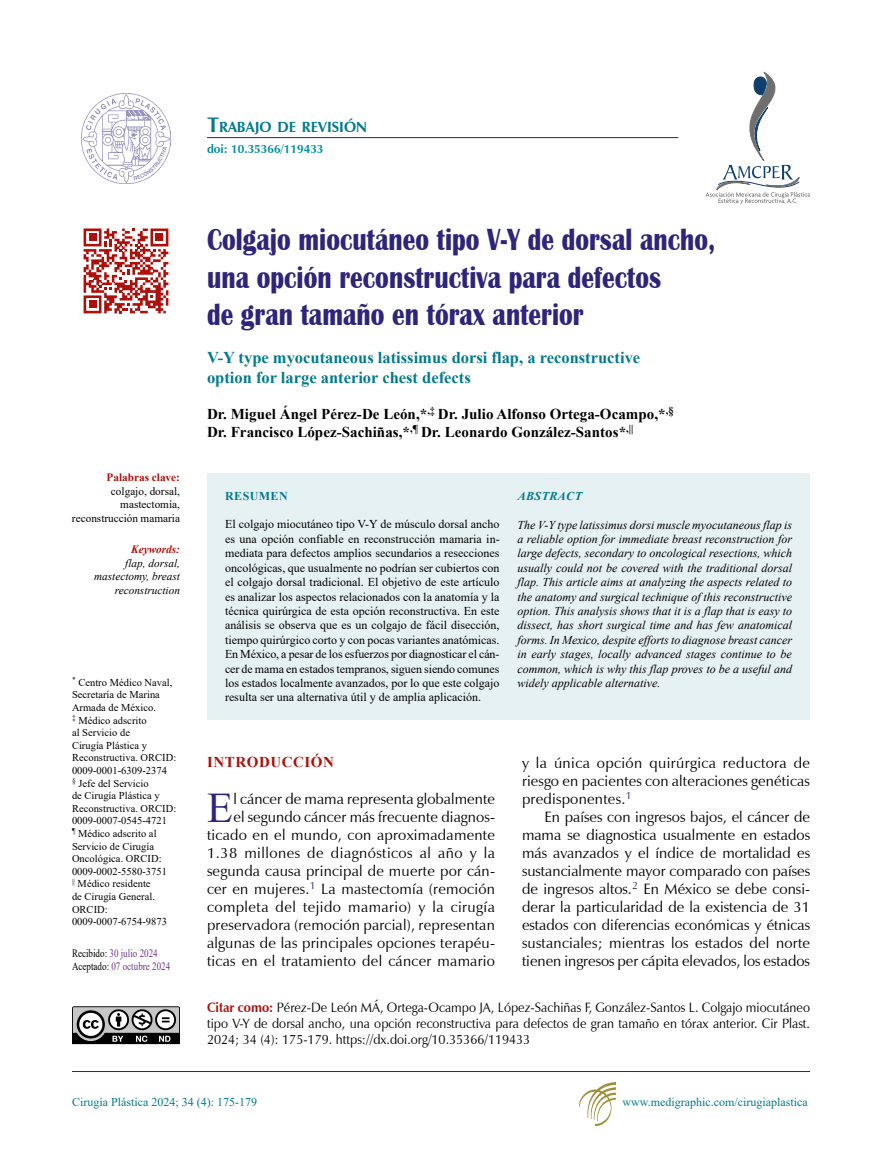
<style>
.page{position:relative;width:893px;height:1170px;background:#fff}
.page>*{position:absolute;margin:0;border:0;box-sizing:border-box;transform-origin:0 0}
.t1{font:42.15px "Times New Roman";color:#2e247a}
.t2{font:700 31.5px/37.8px "Britannic";letter-spacing:.005em;color:#2e247a;scale:.8 1}
.t3{font:700 16.5px/19.8px "Times New Roman";color:#007a8d}
.t4{font:15px/18px "Zapf Humanist 601 BT";letter-spacing:.015em;color:#000;text-align:justify}
.t5{font:700 15px/18px "Times New Roman";color:#000}
.t6{font:700 15px "Times New Roman";letter-spacing:.035em;color:#ae0f0a}
.t7{font:700 14.7px "Zapf Humanist 601 BT";color:#007a8d}
.t8{font:13.5px/16.2px "Zapf Humanist 601 BT";color:#000;text-align:justify;scale:.95 1}
.t9{font:12px/14.4px "Times New Roman";color:#000;text-align:justify}
.t10{font:italic 12px/14.4px "Times New Roman";color:#000;text-align:justify}
.t11{font:12px "Times New Roman";color:#007a8d}
.t12{font:700 12px "Zapf Humanist 601 BT";color:#0090a1}
.t13{font:italic 700 12px "Times New Roman";letter-spacing:.035em;color:#007a8d}
.t14{font:700 12px "Times New Roman";letter-spacing:.035em;color:#007a8d}
.t15{font:11.25px/13.5px "Times New Roman";color:#000;text-align:right}
.t16{font:italic 11.25px/13.5px "Times New Roman";color:#000;text-align:right}
.t17{font:11.25px/13.5px "Times New Roman";color:#6e368c;scale:.8 1}
.t18{font:700 11.25px "Times New Roman";color:#ae0f0a}
.t19{font:italic 700 11.25px "Times New Roman";color:#ae0f0a}
.t20{font:10.5px/12.6px "Times New Roman";color:#000}
.s1{font-size:21px}
.s2{color:#000}
.s3{font-weight:700;color:#ae0f0a}
</style>
<div class="page">
<hr style="left:72px;top:1071px;width:738px;height:1px;background:#2e247a">
<svg style="left:706px;top:72px;width:104px;height:132px"></svg>
<svg style="left:72px;top:1006px;width:108px;height:38px"></svg>
<img style="left:580px;top:1082px;width:36px;height:43px">
<hr style="left:207px;top:137px;width:471px;height:1px;background:#2e247a">
<img style="left:81px;top:93px;width:90px;height:90px">
<div style="left:207px;top:473px;width:301px;height:246px;background:#e6f1f4"></div>
<div style="left:508px;top:473px;width:302px;height:246px;background:#e6f1f4"></div>
<svg style="left:84px;top:228px;width:84px;height:85px"></svg>
<div style="left:89px;top:234px;width:7px;height:7px;background:#ae0f0a"></div>
<div style="left:156px;top:234px;width:7px;height:7px;background:#ae0f0a"></div>
<div style="left:89px;top:300px;width:7px;height:8px;background:#ae0f0a"></div>
<p class="t7" style="left:207px;top:117px;width:162px"><span class="s1">T</span>RABAJO DE REVISIÓN</p>
<p class="t12" style="left:207px;top:141px;width:118px">doi: 10.35366/119433</p>
<p class="t18" style="left:107px;top:469px;width:75px">Palabras clave:</p>
<p class="t15" style="left:72px;top:483px;width:110px">colgajo, dorsal, mastectomía, reconstrucción mamaria</p>
<p class="t19" style="left:131px;top:541px;width:50px">Keywords:</p>
<p class="t16" style="left:94px;top:556px;width:87px">flap, dorsal, mastectomy, breast reconstruction</p>
<p class="t20" style="left:72px;top:675px;width:106px"><sup>*</sup> Centro Médico Naval,<br>Secretaría de Marina<br>Armada de México.<br><sup>‡</sup> Médico adscrito<br>al Servicio de<br>Cirugía Plástica y<br>Reconstructiva. ORCID:<br>0009-0001-6309-2374<br><sup>§</sup> Jefe del Servicio<br>de Cirugía Plástica y<br>Reconstructiva. ORCID:<br>0009-0007-0545-4721<br><sup>¶</sup> Médico adscrito al<br>Servicio de Cirugía<br>Oncológica. ORCID:<br>0009-0002-5580-3751<br><sup>||</sup> Médico residente<br>de Cirugía General.<br>ORCID:<br>0009-0007-6754-9873</p>
<p class="t17" style="left:72px;top:945px;width:124px"><span class="s2">Recibido:</span> 30 julio 2024<br><span class="s2">Aceptado:</span> 07 octubre 2024</p>
<h2 class="t2" style="left:207px;top:221px;width:637px">Colgajo miocutáneo tipo V-Y de dorsal ancho, una opción reconstructiva para defectos<br>de gran tamaño en tórax anterior</h2>
<p class="t3" style="left:207px;top:347px;width:435px">V-Y type myocutaneous latissimus dorsi flap, a reconstructive option for large anterior chest defects</p>
<p class="t5" style="left:207px;top:404px;width:468px">Dr. Miguel Ángel Pérez-De León,*<sup>,‡</sup> Dr. Julio Alfonso Ortega-Ocampo,*<sup>,§<br></sup>Dr. Francisco López-Sachiñas,*<sup>,¶</sup> Dr. Leonardo González-Santos*<sup>,||</sup></p>
<p class="t14" style="left:225px;top:487px;width:64px">RESUMEN</p>
<p class="t9" style="left:225px;top:517px;width:276px">El colgajo miocutáneo tipo V-Y de músculo dorsal ancho es una opción confiable en reconstrucción mamaria in&shy;mediata para defectos amplios secundarios a resecciones oncológicas, que usualmente no podrían ser cubiertos con el colgajo dorsal tradicional. El objetivo de este artículo es analizar los aspectos relacionados con la anatomía y la técnica quirúrgica de esta opción reconstructiva. En este análisis se observa que es un colgajo de fácil disección, tiempo quirúrgico corto y con pocas variantes anatómicas.<br>En México, a pesar de los esfuerzos por diagnosticar el cán&shy;cer de mama en estados tempranos, siguen siendo comunes los estados localmente avanzados, por lo que este colgajo resulta ser una alternativa útil y de amplia aplicación.</p>
<p class="t13" style="left:518px;top:487px;width:66px">ABSTRACT</p>
<p class="t10" style="left:517px;top:517px;width:276px">The V-Y type latissimus dorsi muscle myocutaneous flap is a reliable option for immediate breast reconstruction for large defects, secondary to oncological resections, which usually could not be covered with the traditional dorsal flap. This article aims at analyzing the aspects related to the anatomy and surgical technique of this reconstructive option. This analysis shows that it is a flap that is easy to dissect, has short surgical time and has few anatomical forms. In Mexico, despite efforts to diagnose breast cancer in early stages, locally advanced stages continue to be common, which is why this flap proves to be a useful and widely applicable alternative.</p>
<p class="t6" style="left:207px;top:751px;width:128px">INTRODUCCIÓN</p>
<h1 class="t1" style="left:207px;top:778px;width:27px">E</h1>
<p class="t4" style="left:207px;top:789px;width:290px;text-align:right">l cáncer de mama representa globalmente<br>el segundo cáncer más frecuente diagnos&shy;ticado en el mundo, con aproximadamente 1.38 millones de diagnósticos al año y la segunda causa principal de muerte por cán&shy;cer en mujeres.<sup>1</sup> La mastectomía (remoción completa del tejido mamario) y la cirugía preservadora (remoción parcial), representan algunas de las principales opciones terapéu&shy;ticas en el tratamiento del cáncer mamario</p>
<p class="t4" style="left:522px;top:753px;width:290px">y la única opción quirúrgica reductora de riesgo en pacientes con alteraciones genéticas predisponentes.<sup>1</sup></p>
<p class="t4" style="left:522px;top:807px;width:290px;text-indent:23px">En países con ingresos bajos, el cáncer de mama se diagnostica usualmente en estados más avanzados y el índice de mortalidad es sustancialmente mayor comparado con países de ingresos altos.<sup>2</sup> En México se debe consi&shy;derar la particularidad de la existencia de 31 estados con diferencias económicas y étnicas sustanciales; mientras los estados del norte tienen ingresos per cápita elevados, los estados</p>
<p class="t8" style="left:207px;top:998px;width:636px"><span class="s3">Citar como:</span> Pérez-De León MÁ, Ortega-Ocampo JA, López-Sachiñas F, González-Santos L. Colgajo miocutáneo tipo V-Y de dorsal ancho, una opción reconstructiva para defectos de gran tamaño en tórax anterior. Cir Plast.<br>2024; 34 (4): 175-179. https://dx.doi.org/10.35366/119433</p>
<p class="t11" style="left:72px;top:1093px;width:186px">Cirugía Plástica 2024; 34 (4): 175-179</p>
<p class="t11" style="left:622px;top:1093px;width:187px">www.medigraphic.com/cirugiaplastica</p>
</div>
